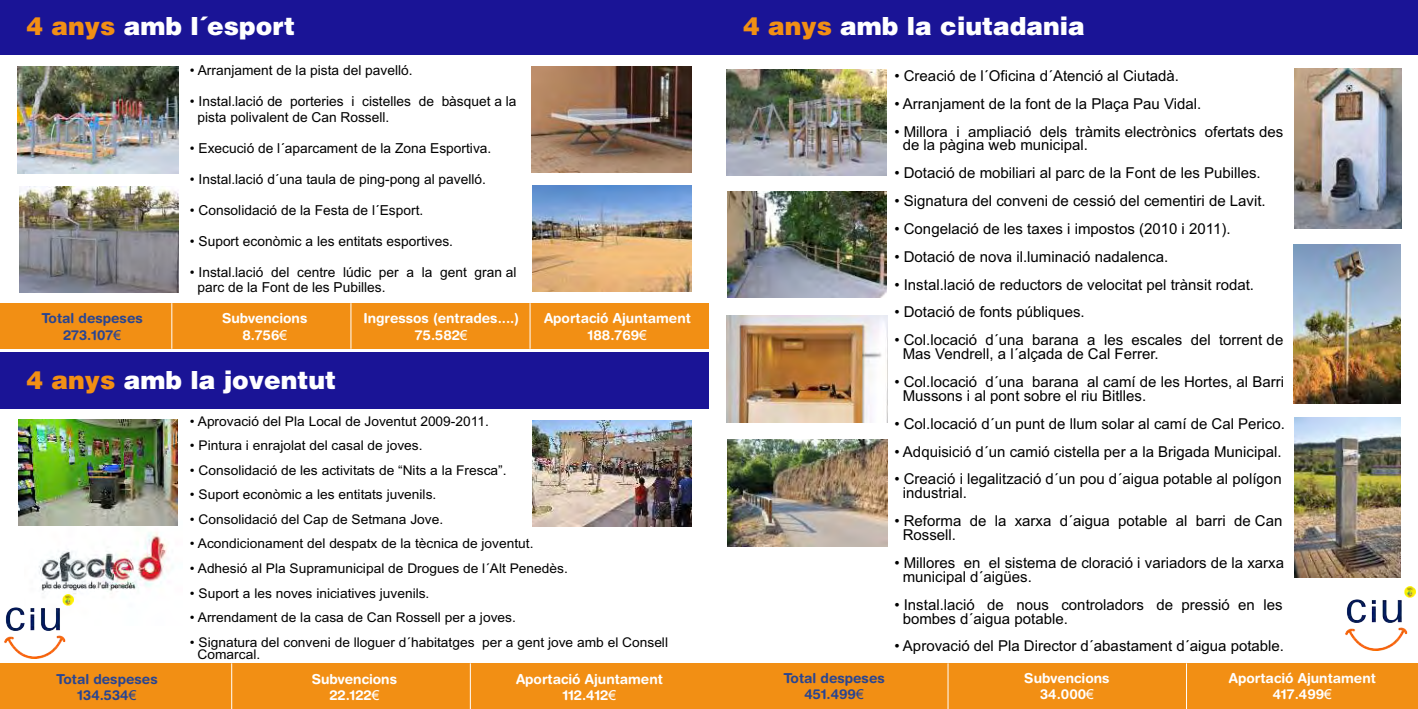
<style>
.page{position:relative;width:1418px;height:709px;background:#fff}
.page>*{position:absolute;margin:0;border:0;box-sizing:border-box;transform-origin:0 0}
.t1{font:900 25px "Helvetica";color:#fff}
.t2{font:15px/13.9px "Arial";color:#000}
.t3{font:13.75px/15.5px "Arial";color:#000}
.t4{font:700 13.75px/16.1px "Helvetica Rounded";color:#fff;text-align:center}
.t5{font:700 13.75px/16.1px "Helvetica Rounded";color:#294591;text-align:center}
.t6{font:13.38px/12.2px "Arial";color:#000}
.s1{color:#f28f14}
.s2{font-family:"Arial";font-weight:400}
</style>
<div class="page">
<div style="left:0;top:303px;width:709px;height:46px;background:#f28f14"></div>
<hr style="left:171px;top:303px;width:1px;height:46px;background:#fff">
<hr style="left:350px;top:303px;width:1px;height:46px;background:#fff">
<hr style="left:529px;top:303px;width:1px;height:46px;background:#fff">
<div style="left:0;top:663px;width:709px;height:46px;background:#f28f14"></div>
<hr style="left:231px;top:663px;width:1px;height:46px;background:#fff">
<hr style="left:470px;top:663px;width:1px;height:46px;background:#fff">
<img style="left:24px;top:513px;width:154px;height:90px">
<div style="left:0;top:0;width:1417px;height:55px;background:#1a1496"></div>
<img style="left:1345px;top:586px;width:69px;height:64px">
<img style="left:4px;top:594px;width:69px;height:64px">
<div style="left:0;top:352px;width:708px;height:56px;background:#1a1496"></div>
<div style="left:709px;top:663px;width:708px;height:46px;background:#f28f14"></div>
<hr style="left:947px;top:663px;width:1px;height:46px;background:#fff">
<hr style="left:1186px;top:663px;width:1px;height:46px;background:#fff">
<img style="left:532px;top:67px;width:159px;height:106px">
<img style="left:19px;top:187px;width:159px;height:106px">
<img style="left:18px;top:67px;width:161px;height:107px">
<img style="left:532px;top:185px;width:160px;height:106px">
<img style="left:19px;top:419px;width:158px;height:106px">
<img style="left:532px;top:421px;width:159px;height:105px">
<img style="left:727px;top:316px;width:160px;height:107px">
<img style="left:1293px;top:244px;width:107px;height:160px">
<img style="left:1294px;top:69px;width:107px;height:160px">
<img style="left:1294px;top:417px;width:106px;height:160px">
<img style="left:727px;top:191px;width:160px;height:106px">
<img style="left:726px;top:69px;width:161px;height:107px">
<img style="left:727px;top:439px;width:160px;height:107px">
<h1 class="t1" style="left:27px;top:17px;width:270px"><span class="s1">4 anys</span> amb l´esport</h1>
<h1 class="t1" style="left:743px;top:17px;width:343px"><span class="s1">4 anys</span> amb la ciutadania</h1>
<p class="t3" style="left:190px;top:64px;width:224px">• Arranjament de la pista del pavelló.</p>
<p class="t3" style="left:197px;top:95px;width:320px;text-indent:-8px">• Instal.lació de porteries i cistelles de bàsquet a la pista polivalent de Can Rossell.</p>
<p class="t3" style="left:190px;top:141px;width:303px">• Execució de l´aparcament de la Zona Esportiva.</p>
<p class="t3" style="left:190px;top:172px;width:298px">• Instal.lació d´una taula de ping-pong al pavelló.</p>
<p class="t3" style="left:190px;top:203px;width:235px">• Consolidació de la Festa de l´Esport.</p>
<p class="t3" style="left:190px;top:234px;width:265px">• Suport econòmic a les entitats esportives.</p>
<p class="t3" style="left:197px;top:265px;width:320px;text-indent:-8px">• Instal.lació del centre lúdic per a la gent gran al parc de la Font de les Pubilles.</p>
<p class="t5" style="left:41px;top:312px;width:103px">Total despeses<br>273.107<span class="s2">€</span></p>
<p class="t4" style="left:222px;top:312px;width:87px">Subvencions<br>8.756<span class="s2">€</span></p>
<p class="t4" style="left:363px;top:312px;width:157px">Ingressos (entrades....)<br>75.582<span class="s2">€</span></p>
<p class="t4" style="left:544px;top:312px;width:148px">Aportació Ajuntament<br>188.769<span class="s2">€</span></p>
<h1 class="t1" style="left:27px;top:371px;width:311px"><span class="s1">4 anys</span> amb la joventut</h1>
<p class="t6" style="left:190px;top:416px;width:300px">• Aprovació del Pla Local de Joventut 2009-2011.</p>
<p class="t6" style="left:190px;top:440px;width:234px">• Pintura i enrajolat del casal de joves.</p>
<p class="t6" style="left:190px;top:465px;width:318px">• Consolidació de les activitats de “Nits a la Fresca”.</p>
<p class="t6" style="left:190px;top:490px;width:248px">• Suport econòmic a les entitats juvenils.</p>
<p class="t6" style="left:190px;top:514px;width:255px">• Consolidació del Cap de Setmana Jove.</p>
<p class="t6" style="left:190px;top:539px;width:345px">• Acondicionament del despatx de la tècnica de joventut.</p>
<p class="t6" style="left:190px;top:563px;width:379px">• Adhesió al Pla Supramunicipal de Drogues de l´Alt Penedès.</p>
<p class="t6" style="left:190px;top:588px;width:241px">• Suport a les noves iniciatives juvenils.</p>
<p class="t6" style="left:190px;top:612px;width:327px">• Arrendament de la casa de Can Rossell per a joves.</p>
<p class="t6" style="left:197px;top:637px;width:472px;text-indent:-8px">• Signatura del conveni de lloguer d´habitatges per a gent jove amb el Consell<br>Comarcal.</p>
<p class="t2" style="left:894px;top:70px;width:286px">• Creació de l´Oficina d´Atenció al Ciutadà.</p>
<p class="t2" style="left:894px;top:98px;width:308px">• Arranjament de la font de la Plaça Pau Vidal.</p>
<p class="t2" style="left:902px;top:126px;width:382px;text-indent:-8px">• Millora i ampliació dels tràmits electrònics ofertats des de la pàgina web municipal.</p>
<p class="t2" style="left:894px;top:167px;width:368px">• Dotació de mobiliari al parc de la Font de les Pubilles.</p>
<p class="t2" style="left:894px;top:195px;width:373px">• Signatura del conveni de cessió del cementiri de Lavit.</p>
<p class="t2" style="left:894px;top:223px;width:337px">• Congelació de les taxes i impostos (2010 i 2011).</p>
<p class="t2" style="left:894px;top:251px;width:275px">• Dotació de nova il.luminació nadalenca.</p>
<p class="t2" style="left:894px;top:279px;width:361px">• Instal.lació de reductors de velocitat pel trànsit rodat.</p>
<p class="t2" style="left:894px;top:307px;width:192px">• Dotació de fonts públiques.</p>
<p class="t2" style="left:902px;top:334px;width:382px;text-indent:-8px">• Col.locació d´una barana a les escales del torrent de<br>Mas Vendrell, a l´alçada de Cal Ferrer.</p>
<p class="t2" style="left:902px;top:376px;width:383px;text-indent:-8px">• Col.locació d´una barana al camí de les Hortes, al Barri<br>Mussons i al pont sobre el riu Bitlles.</p>
<p class="t2" style="left:894px;top:418px;width:392px">• Col.locació d´un punt de llum solar al camí de Cal Perico.</p>
<p class="t2" style="left:894px;top:446px;width:389px">• Adquisició d´un camió cistella per a la Brigada Municipal.</p>
<p class="t2" style="left:902px;top:473px;width:380px;text-indent:-8px">• Creació i legalització d´un pou d´aigua potable al polígon industrial.</p>
<p class="t2" style="left:902px;top:515px;width:381px;text-indent:-8px">• Reforma de la xarxa d´aigua potable al barri de Can<br>Rossell.</p>
<p class="t2" style="left:902px;top:557px;width:383px;text-indent:-8px">• Millores en el sistema de cloració i variadors de la xarxa municipal d´aigües.</p>
<p class="t2" style="left:902px;top:599px;width:381px;text-indent:-8px">• Instal.lació de nous controladors de pressió en les bombes d´aigua potable.</p>
<p class="t2" style="left:894px;top:640px;width:391px">• Aprovació del Pla Director d´abastament d´aigua potable.</p>
<p class="t5" style="left:56px;top:672px;width:103px">Total despeses<br>134.534<span class="s2">€</span></p>
<p class="t4" style="left:312px;top:672px;width:87px">Subvencions<br>22.122<span class="s2">€</span></p>
<p class="t4" style="left:516px;top:672px;width:148px">Aportació Ajuntament<br>112.412<span class="s2">€</span></p>
<p class="t5" style="left:783px;top:671px;width:103px">Total despeses<br>451.499<span class="s2">€</span></p>
<p class="t4" style="left:1024px;top:671px;width:87px">Subvencions<br>34.000<span class="s2">€</span></p>
<p class="t4" style="left:1228px;top:671px;width:148px">Aportació Ajuntament<br>417.499<span class="s2">€</span></p>
</div>
